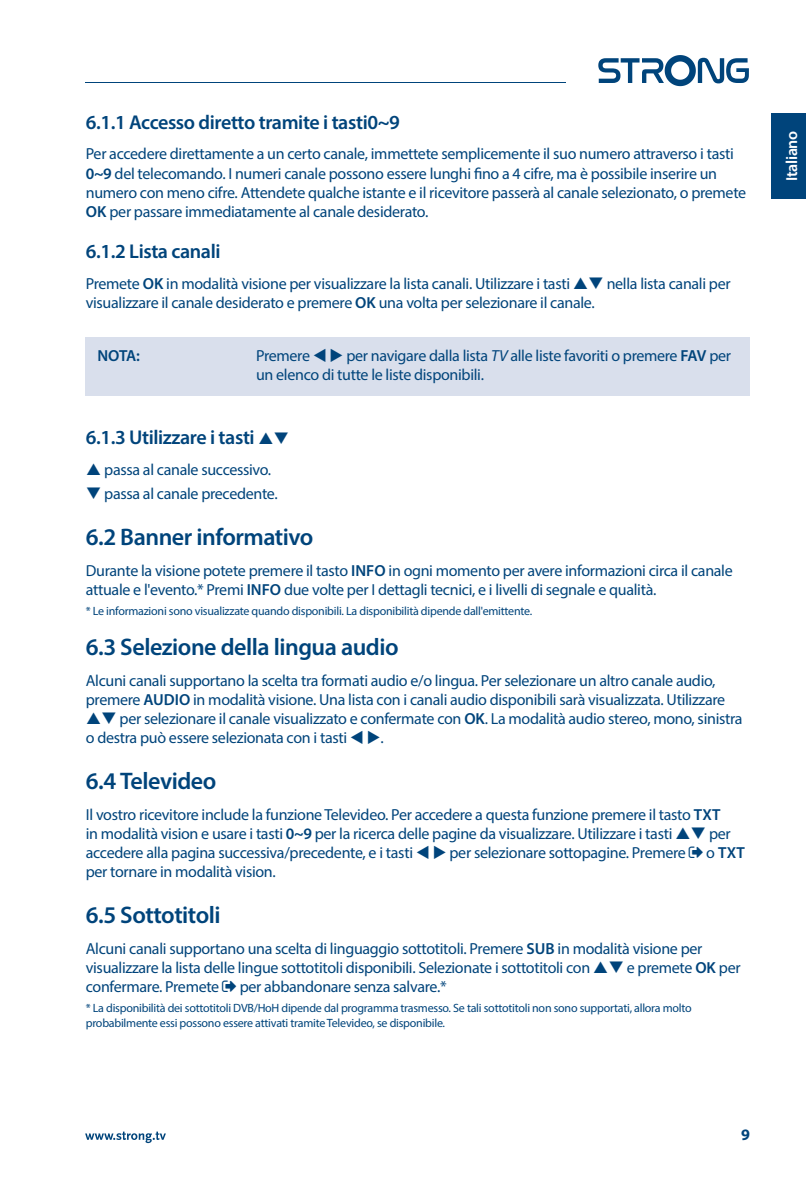
<style>
.page{position:relative;width:806px;height:1191px;background:#fff}
.page>*{position:absolute;margin:0;border:0;box-sizing:border-box;transform-origin:0 0}
.t1{font:600 24px "Myriad Pro";letter-spacing:-.02em;color:#00447b}
.t2{font:600 20px "Myriad Pro";letter-spacing:-.02em;color:#00447b}
.t3{font:16px/19.2px "Myriad Pro";letter-spacing:-.02em;color:#00447b}
.t4{font:600 16px "Myriad Pro";color:#00447b}
.t5{font:600 16px "Myriad Pro";letter-spacing:-.02em;color:#fff}
.t6{font:700 16px "Myriad Pro";color:#00447b}
.t7{font:12px/14.4px "Myriad Pro";letter-spacing:-.02em;color:#00447b}
.s1{font-weight:600}
.s2{font-style:italic}
.s3{font-weight:400}
</style>
<div class="page">
<div style="left:86px;top:337px;width:663px;height:59px;background:#d9dfec"></div>
<svg style="left:85px;top:1131px;width:81px;height:12px"></svg>
<hr style="left:85px;top:82px;width:480px;height:1px;background:#00447b">
<svg style="left:598px;top:55px;width:150px;height:31px"></svg>
<div style="left:771px;top:113px;width:34px;height:85px;background:#00447b"></div>
<p class="t2" style="left:86px;top:109px;width:315px">6.1.1 Accesso diretto tramite i tasti0~9</p>
<p class="t3" style="left:86px;top:144px;width:661px">Per accedere direttamente a un certo canale, immettete semplicemente il suo numero attraverso i tasti <span class="s1">0~9</span> del telecomando. I numeri canale possono essere lunghi fino a 4 cifre, ma è possibile inserire un numero con meno cifre. Attendete qualche istante e il ricevitore passerà al canale selezionato, o premete <span class="s1">OK</span> per passare immediatamente al canale desiderato.</p>
<p class="t2" style="left:86px;top:239px;width:136px">6.1.2 Lista canali</p>
<p class="t3" style="left:86px;top:273px;width:646px">Premete <span class="s1">OK</span> in modalità visione per visualizzare la lista canali. Utilizzare i tasti ❑ nella lista canali per visualizzare il canale desiderato e premere <span class="s1">OK</span> una volta per selezionare il canale.</p>
<p class="t4" style="left:97px;top:345px;width:44px">NOTA:</p>
<p class="t3" style="left:256px;top:346px;width:476px">Premere ▼ ◆ per navigare dalla lista <span class="s2">TV</span> alle liste favoriti o premere <span class="s1">FAV</span> per un elenco di tutte le liste disponibili.</p>
<p class="t2" style="left:86px;top:424px;width:205px">6.1.3 Utilizzare i tasti ❑</p>
<p class="t3" style="left:104px;top:459px;width:168px">passa al canale successivo.</p>
<p class="t3" style="left:86px;top:484px;width:193px">❑ passa al canale precedente.</p>
<h1 class="t1" style="left:86px;top:522px;width:229px">6.2 Banner informativo</h1>
<p class="t3" style="left:86px;top:560px;width:648px">Durante la visione potete premere il tasto <span class="s1">INFO</span> in ogni momento per avere informazioni circa il canale attuale e l'evento.* Premi <span class="s1">INFO</span> due volte per I dettagli tecnici, e i livelli di segnale e qualità.</p>
<p class="t7" style="left:86px;top:603px;width:447px">* Le informazioni sono visualizzate quando disponibili. La disponibilità dipende dall'emittente.</p>
<h1 class="t1" style="left:86px;top:632px;width:314px">6.3 Selezione della lingua audio</h1>
<p class="t3" style="left:86px;top:670px;width:640px">Alcuni canali supportano la scelta tra formati audio e/o lingua. Per selezionare un altro canale audio, premere <span class="s1">AUDIO</span> in modalità visione. Una lista con i canali audio disponibili sarà visualizzata. Utilizzare</p>
<p class="t3" style="left:86px;top:709px;width:658px;text-indent:15px">❑ per selezionare il canale visualizzato e confermate con <span class="s1">OK</span>. La modalità audio stereo, mono, sinistra o destra può essere selezionata con i tasti ▼ ◆.</p>
<h1 class="t1" style="left:86px;top:766px;width:132px">6.4 Televideo</h1>
<p class="t3" style="left:86px;top:804px;width:646px">Il vostro ricevitore include la funzione Televideo. Per accedere a questa funzione premere il tasto <span class="s1">TXT </span>in modalità vision e usare i tasti <span class="s1">0~9</span> per la ricerca delle pagine da visualizzare. Utilizzare i tasti ❑ per accedere alla pagina successiva/precedente, e i tasti ▼ ◆ per selezionare sottopagine. Premere</p>
<p class="t4" style="left:705px;top:842px;width:40px"><span class="s3">o</span> TXT</p>
<p class="t3" style="left:86px;top:862px;width:191px">per tornare in modalità vision.</p>
<h1 class="t1" style="left:86px;top:900px;width:136px">6.5 Sottotitoli</h1>
<p class="t3" style="left:86px;top:938px;width:656px">Alcuni canali supportano una scelta di linguaggio sottotitoli. Premere <span class="s1">SUB</span> in modalità visione per visualizzare la lista delle lingue sottotitoli disponibili. Selezionate i sottotitoli con ❑ e premete <span class="s1">OK</span> per confermare. Premete</p>
<p class="t3" style="left:239px;top:977px;width:208px">per abbandonare senza salvare.*</p>
<p class="t7" style="left:86px;top:1001px;width:607px">* La disponibilità dei sottotitoli DVB/HoH dipende dal programma trasmesso. Se tali sottotitoli non sono supportati, allora molto probabilmente essi possono essere attivati tramite Televideo, se disponibile.</p>
<p class="t5" style="left:781px;top:181px;width:52px;rotate:-90deg">Italiano</p>
<p class="t6" style="left:740px;top:1123px;width:10px">9</p>
</div>
